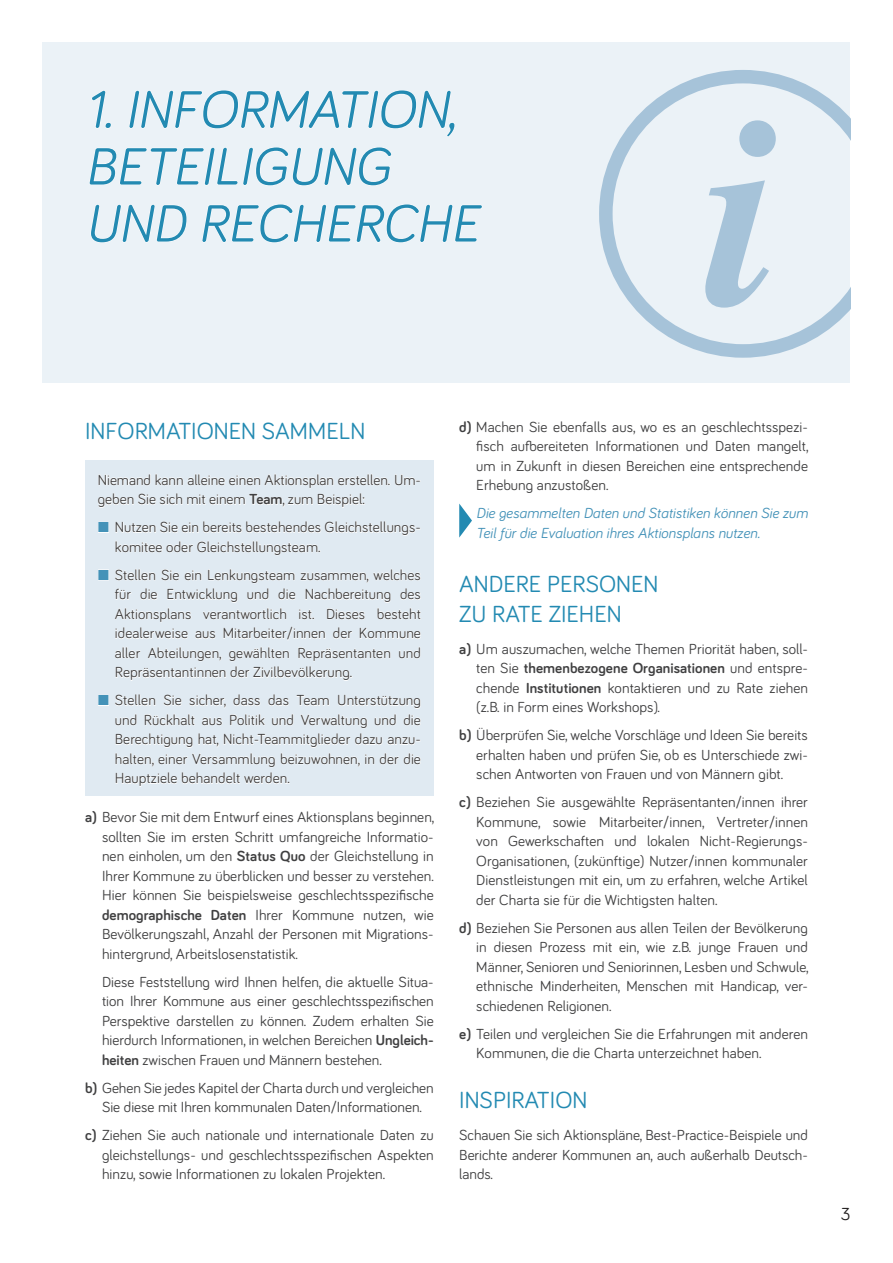
<style>
.page{position:relative;width:893px;height:1263px;background:#fff}
.page>*{position:absolute;margin:0;border:0;box-sizing:border-box;transform-origin:0 0}
.t1{font:italic 700 270px "Times";color:#a6c3d9}
.t2{font:italic 54px/57px "Bariol";color:#238ab2}
.t3{font:24px/30px "Bariol";color:#238ab2}
.t4{font:18px "Bariol";color:#221f1f}
.t5{font:15px/19.5px "Bariol";letter-spacing:.005em;color:#404041;text-align:justify}
.t6{font:italic 15px/19.5px "Bariol";color:#4492b8}
.s1{font-weight:700}
</style>
<div class="page">
<div style="left:43px;top:43px;width:807px;height:340px;background:#ebf2f7"></div>
<svg style="left:599px;top:70px;width:251px;height:288px"></svg>
<svg style="left:92px;top:90px;width:19px;height:38px"></svg>
<svg style="left:129px;top:90px;width:326px;height:47px"></svg>
<svg style="left:89px;top:147px;width:303px;height:39px"></svg>
<svg style="left:91px;top:204px;width:96px;height:39px"></svg>
<svg style="left:202px;top:204px;width:280px;height:39px"></svg>
<div style="left:85px;top:460px;width:349px;height:336px;background:#e0eaf2"></div>
<svg style="left:98px;top:474px;width:322px;height:34px"></svg>
<svg style="left:115px;top:521px;width:305px;height:35px"></svg>
<svg style="left:115px;top:694px;width:306px;height:93px"></svg>
<svg style="left:459px;top:504px;width:13px;height:34px"></svg>
<svg style="left:99px;top:522px;width:10px;height:10px"></svg>
<svg style="left:99px;top:569px;width:322px;height:112px"></svg>
<svg style="left:99px;top:695px;width:10px;height:10px"></svg>
<h2 class="t2" style="left:85px;top:82px;width:395px">1. INFORMATION,<br>BETEILIGUNG<br>UND RECHERCHE</h2>
<h1 class="t1" style="left:705px;top:54px;width:77px">i</h1>
<h3 class="t3" style="left:85px;top:416px;width:282px">INFORMATIONEN SAMMELN</h3>
<p class="t5" style="left:98px;top:470px;width:325px">Niemand kann alleine einen Aktionsplan erstellen. Um&shy;geben Sie sich mit einem <span class="s1">Team</span>, zum Beispiel:</p>
<p class="t5" style="left:115px;top:518px;width:308px">Nutzen Sie ein bereits bestehendes Gleichstellungs&shy;komitee oder Gleichstellungsteam.</p>
<p class="t5" style="left:115px;top:565px;width:308px">Stellen Sie ein Lenkungsteam zusammen, welches für die Entwicklung und die Nachbereitung des Aktionsplans verantwortlich ist. Dieses besteht idealerweise aus Mitarbeiter/innen der Kommune aller Abteilungen, gewählten Repräsentanten und Repräsentantinnen der Zivilbevölkerung.</p>
<p class="t5" style="left:115px;top:691px;width:308px">Stellen Sie sicher, dass das Team Unterstützung und Rückhalt aus Politik und Verwaltung und die Berechtigung hat, Nicht-Teammitglieder dazu anzu&shy;halten, einer Versammlung beizuwohnen, in der die Hauptziele behandelt werden.</p>
<p class="t5" style="left:102px;top:808px;width:334px;text-indent:-17px"><span class="s1">a)</span> Bevor Sie mit dem Entwurf eines Aktionsplans beginnen, sollten Sie im ersten Schritt umfangreiche Informatio&shy;nen einholen, um den <span class="s1">Status Quo</span> der Gleichstellung in Ihrer Kommune zu überblicken und besser zu verstehen.<br>Hier können Sie beispielsweise geschlechtsspezifische <span class="s1">demographische Daten</span> Ihrer Kommune nutzen, wie Bevölkerungszahl, Anzahl der Personen mit Migrations&shy;hintergrund, Arbeitslosenstatistik.</p>
<p class="t5" style="left:102px;top:972px;width:333px">Diese Feststellung wird Ihnen helfen, die aktuelle Situa&shy;tion Ihrer Kommune aus einer geschlechtsspezifischen Perspektive darstellen zu können. Zudem erhalten Sie hierdurch Informationen, in welchen Bereichen <span class="s1">Ungleich&shy;heiten</span> zwischen Frauen und Männern bestehen.</p>
<p class="t5" style="left:85px;top:1078px;width:350px;text-align:center"><span class="s1">b)</span> Gehen Sie jedes Kapitel der Charta durch und vergleichen<br>Sie diese mit Ihren kommunalen Daten/Informationen.</p>
<p class="t5" style="left:102px;top:1126px;width:333px;text-indent:-17px"><span class="s1">c)</span> Ziehen Sie auch nationale und internationale Daten zu gleichstellungs- und geschlechtsspezifischen Aspekten hinzu, sowie Informationen zu lokalen Projekten.</p>
<p class="t5" style="left:476px;top:417px;width:334px;text-indent:-17px"><span class="s1">d)</span> Machen Sie ebenfalls aus, wo es an geschlechtsspezi&shy;fisch aufbereiteten Informationen und Daten mangelt, um in Zukunft in diesen Bereichen eine entsprechende Erhebung anzustoßen.</p>
<p class="t6" style="left:476px;top:504px;width:333px">Die gesammelten Daten und Statistiken können Sie zum<br>Teil für die Evaluation ihres Aktionsplans nutzen.</p>
<h3 class="t3" style="left:459px;top:569px;width:201px">ANDERE PERSONEN<br>ZU RATE ZIEHEN</h3>
<p class="t5" style="left:476px;top:639px;width:333px;text-indent:-17px"><span class="s1">a)</span> Um auszumachen, welche Themen Priorität haben, soll&shy;ten Sie <span class="s1">themenbezogene Organisationen</span> und entspre&shy;chende <span class="s1">Institutionen</span> kontaktieren und zu Rate ziehen (z.B. in Form eines Workshops).</p>
<p class="t5" style="left:476px;top:726px;width:333px;text-indent:-17px"><span class="s1">b)</span> Überprüfen Sie, welche Vorschläge und Ideen Sie bereits erhalten haben und prüfen Sie, ob es Unterschiede zwi&shy;schen Antworten von Frauen und von Männern gibt.</p>
<p class="t5" style="left:476px;top:793px;width:333px;text-indent:-17px"><span class="s1">c)</span> Beziehen Sie ausgewählte Repräsentanten/innen ihrer Kommune, sowie Mitarbeiter/innen, Vertreter/innen von Gewerkschaften und lokalen Nicht-Regierungs-Organisationen, (zukünftige) Nutzer/innen kommunaler Dienstleistungen mit ein, um zu erfahren, welche Artikel der Charta sie für die Wichtigsten halten.</p>
<p class="t5" style="left:476px;top:918px;width:334px;text-indent:-17px"><span class="s1">d)</span> Beziehen Sie Personen aus allen Teilen der Bevölkerung in diesen Prozess mit ein, wie z.B. junge Frauen und Männer, Senioren und Seniorinnen, Lesben und Schwule, ethnische Minderheiten, Menschen mit Handicap, ver&shy;schiedenen Religionen.</p>
<p class="t5" style="left:476px;top:1024px;width:333px;text-indent:-17px"><span class="s1">e)</span> Teilen und vergleichen Sie die Erfahrungen mit anderen<br>Kommunen, die die Charta unterzeichnet haben.</p>
<h3 class="t3" style="left:459px;top:1085px;width:130px">INSPIRATION</h3>
<p class="t5" style="left:459px;top:1126px;width:350px">Schauen Sie sich Aktionspläne, Best-Practice-Beispiele und Berichte anderer Kommunen an, auch außerhalb Deutsch&shy;lands.</p>
<p class="t4" style="left:841px;top:1205px;width:11px">3</p>
</div>
